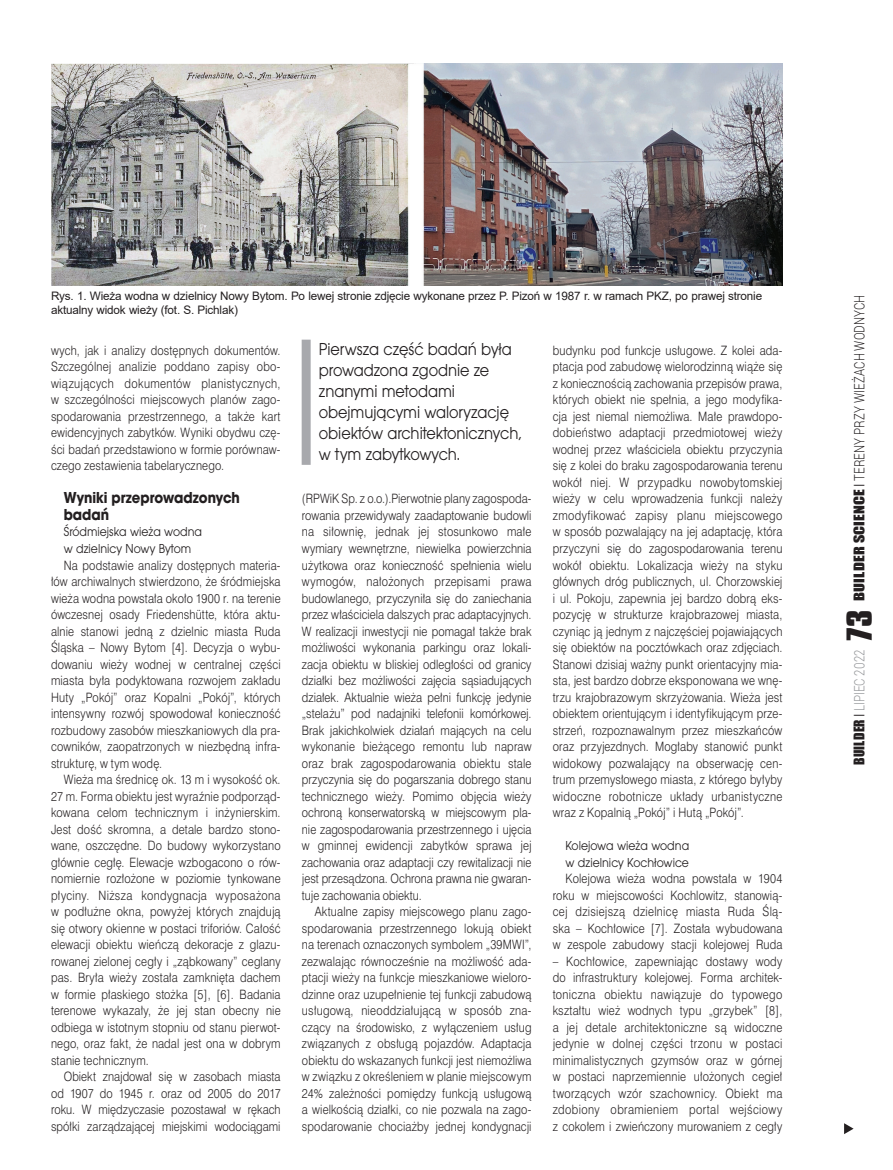
<style>
.page{position:relative;width:893px;height:1170px;background:#fff}
.page>*{position:absolute;margin:0;border:0;box-sizing:border-box;transform-origin:0 0}
.wrzutka_pasek{font:18px/21px "Avant Gar Got Itc TEE";letter-spacing:-.005em;color:#231f20;scale:.9 1}
.srodtytul{font:700 16.5px/16.5px "Avant Gar Got Itc TEE";color:#231f20;scale:.9 1}
.t1{font:300 14.25px "Roboto";letter-spacing:.005em;color:#231f20;scale:.8 1}
.t2{font:300 14.25px "Roboto";color:#939598;scale:.8 1}
.srodtytul-2{font:13.5px/16.5px "Avant Gar Got Itc TEE";color:#231f20;scale:.9 1}
.tekst_swiss{font:12px/16.5px "Swis 721 Lt PL";letter-spacing:.01em;color:#231f20;text-align:justify;scale:.87 1}
.Fot_podpis{font:11.7px/13.5px "Arial";letter-spacing:-.015em;color:#231f20}
.s1{font-family:"Impact";font-weight:400;font-size:13.5px}
.s2{font-family:"Swis 721 Lt PL";font-weight:400;font-size:13.5px}
.s3{font-family:"Impact";font-weight:400;font-size:13.5px;color:#231f20}
.s4{font-family:"Swis 721 Lt PL";font-weight:400;font-size:13.5px;color:#231f20}
.s5{font-family:"Compacta PL";font-weight:700;font-size:30px;color:#231f20}
</style>
<div class="page">
<svg style="left:844px;top:1123px;width:10px;height:11px"></svg>
<img style="left:51px;top:64px;width:731px;height:221px">
<div style="left:302px;top:339px;width:9px;height:126px;background:#a8a9ad"></div>
<p class="Fot_podpis" style="left:51px;top:289px;width:713px">Rys. 1. Wieża wodna w dzielnicy Nowy Bytom. Po lewej stronie zdjęcie wykonane przez P. Pizoń w 1987 r. w ramach PKZ, po prawej stronie aktualny widok wieży (fot. S. Pichlak)</p>
<p class="wrzutka_pasek" style="left:319px;top:339px;width:227px">Pierwsza część badań była prowadzona zgodnie ze znanymi metodami obejmującymi waloryzację obiektów architektonicznych, w tym zabytkowych.</p>
<p class="tekst_swiss" style="left:553px;top:342px;width:265px">budynku pod funkcje usługowe. Z kolei ada&shy;ptacja pod zabudowę wielorodzinną wiąże się z koniecznością zachowania przepisów prawa, których obiekt nie spełnia, a jego modyfika&shy;cja jest niemal niemożliwa. Małe prawdopo&shy;dobieństwo adaptacji przedmiotowej wieży wodnej przez właściciela obiektu przyczynia się z kolei do braku zagospodarowania terenu wokół niej. W przypadku nowobytomskiej wieży w celu wprowadzenia funkcji należy zmodyfikować zapisy planu miejscowego w sposób pozwalający na jej adaptację, która przyczyni się do zagospodarowania terenu wokół obiektu. Lokalizacja wieży na styku głównych dróg publicznych, ul. Chorzowskiej i ul. Pokoju, zapewnia jej bardzo dobrą eks&shy;pozycję w strukturze krajobrazowej miasta, czyniąc ją jednym z najczęściej pojawiających się obiektów na pocztówkach oraz zdjęciach.<br>Stanowi dzisiaj ważny punkt orientacyjny mia&shy;sta, jest bardzo dobrze eksponowana we wnę&shy;trzu krajobrazowym skrzyżowania. Wieża jest obiektem orientującym i identyfikującym prze&shy;strzeń, rozpoznawalnym przez mieszkańców oraz przyjezdnych. Mogłaby stanowić punkt widokowy pozwalający na obserwację cen&shy;trum przemysłowego miasta, z którego byłyby widoczne robotnicze układy urbanistyczne wraz z Kopalnią „Pokój” i Hutą „Pokój”.</p>
<p class="srodtytul-2" style="left:566px;top:837px;width:139px">Kolejowa wieża wodna w dzielnicy Kochłowice</p>
<p class="tekst_swiss" style="left:553px;top:870px;width:265px;text-indent:13px">Kolejowa wieża wodna powstała w 1904 roku w miejscowości Kochlowitz, stanowią&shy;cej dzisiejszą dzielnicę miasta Ruda Ślą&shy;ska – Kochłowice [7]. Została wybudowana w zespole zabudowy stacji kolejowej Ruda</p>
<p class="tekst_swiss" style="left:553px;top:952px;width:265px">– Kochłowice, zapewniając dostawy wody do infrastruktury kolejowej. Forma architek&shy;toniczna obiektu nawiązuje do typowego kształtu wież wodnych typu „grzybek” [8], a jej detale architektoniczne są widoczne jedynie w dolnej części trzonu w postaci minimalistycznych gzymsów oraz w górnej w postaci naprzemiennie ułożonych cegieł tworzących wzór szachownicy. Obiekt ma zdobiony obramieniem portal wejściowy z cokołem i zwieńczony murowaniem z cegły</p>
<p class="tekst_swiss" style="left:51px;top:342px;width:265px">wych, jak i analizy dostępnych dokumentów.<br>Szczególnej analizie poddano zapisy obo&shy;wiązujących dokumentów planistycznych, w szczególności miejscowych planów zago&shy;spodarowania przestrzennego, a także kart ewidencyjnych zabytków. Wyniki obydwu czę&shy;ści badań przedstawiono w formie porównaw&shy;czego zestawienia tabelarycznego.</p>
<p class="srodtytul" style="left:64px;top:489px;width:197px">Wyniki przeprowadzonych badań</p>
<p class="srodtytul-2" style="left:64px;top:523px;width:155px">Śródmiejska wieża wodna w dzielnicy Nowy Bytom</p>
<p class="tekst_swiss" style="left:51px;top:556px;width:265px;text-indent:13px">Na podstawie analizy dostępnych materia&shy;łów archiwalnych stwierdzono, że śródmiejska wieża wodna powstała około 1900 r. na terenie ówczesnej osady Friedenshütte, która aktu&shy;alnie stanowi jedną z dzielnic miasta Ruda Śląska – Nowy Bytom [4]. Decyzja o wybu&shy;dowaniu wieży wodnej w centralnej części miasta była podyktowana rozwojem zakładu Huty „Pokój” oraz Kopalni „Pokój”, których intensywny rozwój spowodował konieczność rozbudowy zasobów mieszkaniowych dla pra&shy;cowników, zaopatrzonych w niezbędną infra&shy;strukturę, w tym wodę.</p>
<p class="tekst_swiss" style="left:51px;top:771px;width:265px;text-indent:13px">Wieża ma średnicę ok. 13 m i wysokość ok.<br>27 m. Forma obiektu jest wyraźnie podporząd&shy;kowana celom technicznym i inżynierskim.<br>Jest dość skromna, a detale bardzo stono&shy;wane, oszczędne. Do budowy wykorzystano głównie cegłę. Elewacje wzbogacono o rów&shy;nomiernie rozłożone w poziomie tynkowane płyciny. Niższa kondygnacja wyposażona w podłużne okna, powyżej których znajdują się otwory okienne w postaci triforiów. Całość elewacji obiektu wieńczą dekoracje z glazu&shy;rowanej zielonej cegły i „ząbkowany” ceglany pas. Bryła wieży została zamknięta dachem w formie płaskiego stożka [5], [6]. Badania terenowe wykazały, że jej stan obecny nie odbiega w istotnym stopniu od stanu pierwot&shy;nego, oraz fakt, że nadal jest ona w dobrym stanie technicznym.</p>
<p class="tekst_swiss" style="left:51px;top:1068px;width:265px;text-indent:13px">Obiekt znajdował się w zasobach miasta od 1907 do 1945 r. oraz od 2005 do 2017 roku. W międzyczasie pozostawał w rękach spółki zarządzającej miejskimi wodociągami</p>
<p class="tekst_swiss" style="left:302px;top:490px;width:265px">(RPWiK Sp. z o.o.).Pierwotnie plany zagospoda&shy;rowania przewidywały zaadaptowanie budowli na siłownię, jednak jej stosunkowo małe wymiary wewnętrzne, niewielka powierzchnia użytkowa oraz konieczność spełnienia wielu wymogów, nałożonych przepisami prawa budowlanego, przyczyniła się do zaniechania przez właściciela dalszych prac adaptacyjnych.<br>W realizacji inwestycji nie pomagał także brak możliwości wykonania parkingu oraz lokali&shy;zacja obiektu w bliskiej odległości od granicy działki bez możliwości zajęcia sąsiadujących działek. Aktualnie wieża pełni funkcję jedynie „stelażu” pod nadajniki telefonii komórkowej.<br>Brak jakichkolwiek działań mających na celu wykonanie bieżącego remontu lub napraw oraz brak zagospodarowania obiektu stale przyczynia się do pogarszania dobrego stanu technicznego wieży. Pomimo objęcia wieży ochroną konserwatorską w miejscowym pla&shy;nie zagospodarowania przestrzennego i ujęcia w gminnej ewidencji zabytków sprawa jej zachowania oraz adaptacji czy rewitalizacji nie jest przesądzona. Ochrona prawna nie gwaran&shy;tuje zachowania obiektu.</p>
<p class="tekst_swiss" style="left:302px;top:903px;width:265px;text-indent:13px">Aktualne zapisy miejscowego planu zago&shy;spodarowania przestrzennego lokują obiekt na terenach oznaczonych symbolem „39MWI”, zezwalając równocześnie na możliwość ada&shy;ptacji wieży na funkcje mieszkaniowe wieloro&shy;dzinne oraz uzupełnienie tej funkcji zabudową usługową, nieoddziałującą w sposób zna&shy;czący na środowisko, z wyłączeniem usług związanych z obsługą pojazdów. Adaptacja obiektu do wskazanych funkcji jest niemożliwa w związku z określeniem w planie miejscowym 24% zależności pomiędzy funkcją usługową a wielkością działki, co nie pozwala na zago&shy;spodarowanie chociażby jednej kondygnacji</p>
<p class="t1" style="left:849px;top:600px;width:384px;rotate:-90deg"><span class="s1">BUILDER SCIENCE</span> <span class="s2">I</span> TERENY PRZY WIEŻACH WODNYCH</p>
<p class="t2" style="left:849px;top:764px;width:195px;rotate:-90deg"><span class="s3">BUILDER</span> <span class="s4">I</span> LIPIEC 2022 <span class="s5">73</span></p>
</div>
